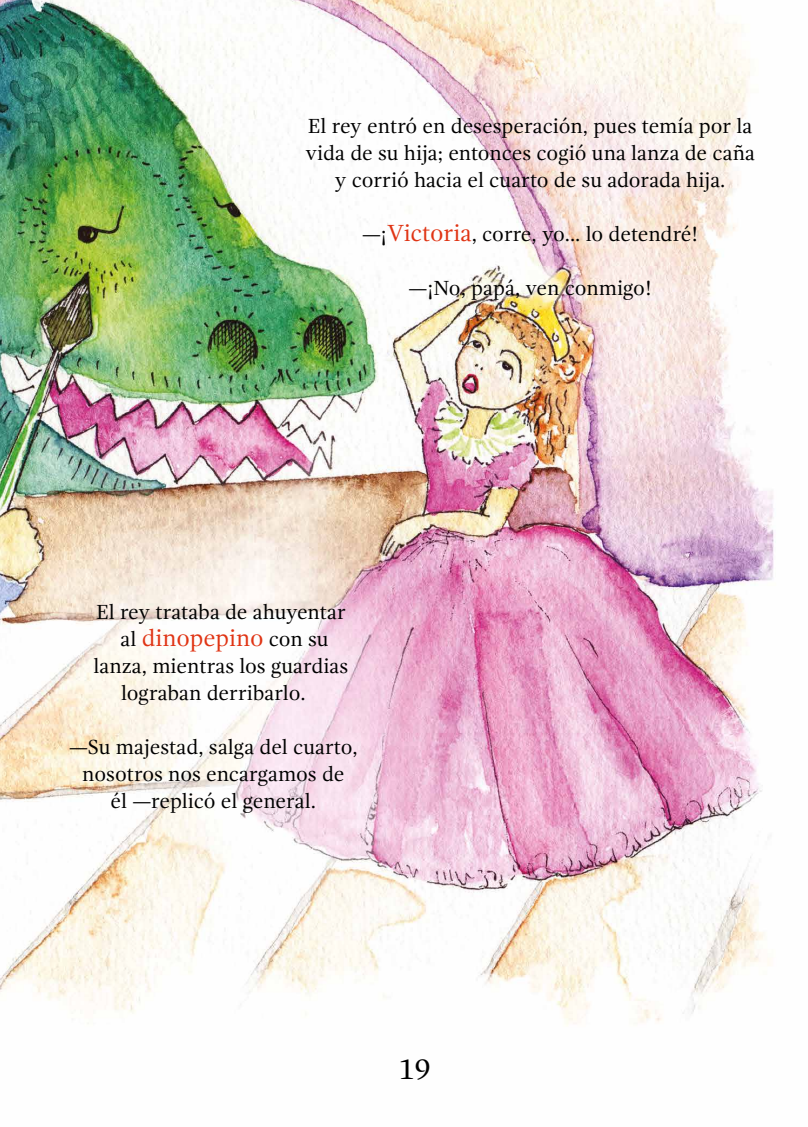
<style>
.page{position:relative;width:808px;height:1127px;background:#fff}
.page>*{position:absolute;margin:0;border:0;box-sizing:border-box;transform-origin:0 0}
.t1{font:30px "Gandhi Serif";color:#000}
.t2{font:24px "Gandhi Serif";color:#e03414}
.t3{font:21px/27px "Gandhi Serif";color:#000;text-align:center}
.s1{font-size:24px;color:#e03414}
.s2{font-size:21px;color:#000}
</style>
<div class="page">
<img style="left:0;top:0;width:774px;height:1026px">
<p class="t3" style="left:305px;top:113px;width:451px">El rey entró en desesperación, pues temía por la vida de su hija; entonces cogió una lanza de caña y corrió hacia el cuarto de su adorada hija.</p>
<p class="t3" style="left:362px;top:221px;width:338px">—¡<span class="s1">Victoria</span>, corre, yo... lo detendré!</p>
<p class="t3" style="left:409px;top:275px;width:245px">—¡No, papá, ven conmigo!</p>
<p class="t3" style="left:96px;top:599px;width:251px">El rey trataba de ahuyentar</p>
<p class="t2" style="left:121px;top:625px;width:210px"><span class="s2">al</span> dinopepino <span class="s2">con su</span></p>
<p class="t3" style="left:121px;top:653px;width:229px;text-align:left;text-indent:-28px">lanza, mientras los guardias lograban derribarlo.</p>
<p class="t3" style="left:69px;top:734px;width:290px">—Su majestad, salga del cuarto, nosotros nos encargamos de<br>él —replicó el general.</p>
<h1 class="t1" style="left:398px;top:1051px;width:34px">19</h1>
</div>
